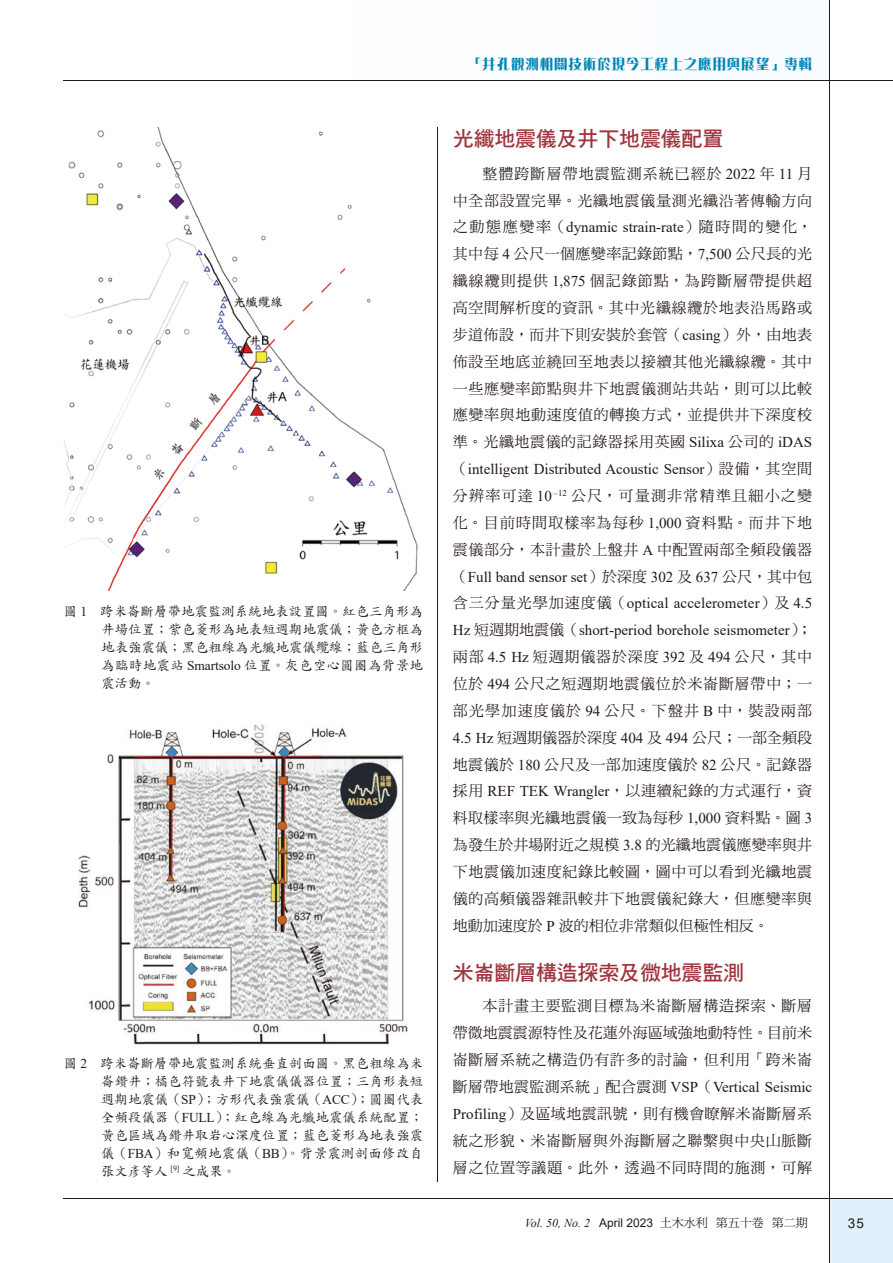
<style>
.page{position:relative;width:893px;height:1263px;background:#fff}
.page>*{position:absolute;margin:0;border:0;box-sizing:border-box;transform-origin:0 0}
.t1{font:21px "DF Hei Std W7";letter-spacing:-.01em;color:#9e343d}
.t2{font:15px/26.8px "DF Ming Std W5";letter-spacing:.045em;color:#231916;text-align:justify}
.t3{font:15px/26.8px "Times New Roman";color:#231916;text-align:justify}
.t4{font:14.1px "DF Yea Song Std W9";letter-spacing:.08em;color:#0085b7;scale:.95 1}
.t5{font:13.5px/18px "DF Kai Shu Std W5";letter-spacing:.005em;color:#231916;text-align:justify}
.t6{font:13.5px "Arial";color:#231916}
.t7{font:italic 12px "Times New Roman";color:#231916}
.s1{font-family:"Times New Roman"}
.s2{font-family:"DF Ming Std W5"}
.s3{font-family:"Arial";font-style:normal}
.s4{font-family:"DF Ming Std W5";font-style:normal}
</style>
<div class="page">
<div style="left:829px;top:1199px;width:64px;height:64px;background:#dff2fc"></div>
<hr style="left:64px;top:81px;width:829px;height:1px;background:#231916">
<hr style="left:829px;top:0;width:1px;height:1263px;background:#231916">
<hr style="left:64px;top:1199px;width:829px;height:1px;background:#231916">
<hr style="left:438px;top:128px;width:1px;height:1054px;background:#231916">
<img style="left:64px;top:127px;width:354px;height:464px">
<img style="left:78px;top:724px;width:330px;height:321px">
<p class="t5" style="left:101px;top:602px;width:323px;text-indent:-38px">圖 <span class="s1">1</span> 跨米崙斷層帶地震監測系統地表設置圖。紅色三角形為井場位置；紫色菱形為地表短週期地震儀；黃色方框為地表強震儀；黑色粗線為光纖地震儀纜線；藍色三角形為臨時地震站 <span class="s1">Smartsolo</span> 位置。灰色空心圓圈為背景地震活動。</p>
<p class="t5" style="left:101px;top:1053px;width:323px;text-indent:-37px">圖 <span class="s1">2</span> 跨米崙斷層帶地震監測系統垂直剖面圖。黑色粗線為米崙鑽井；橘色符號表井下地震儀儀器位置；三角形表短週期地震儀（<span class="s1">SP</span>）；方形代表強震儀（<span class="s1">ACC</span>）；圓圈代表全頻段儀器（<span class="s1">FULL</span>）；紅色線為光纖地震儀系統配置；黃色區域為鑽井取岩心深度位置；藍色菱形為地表強震儀（<span class="s1">FBA</span>）和寬頻地震儀（<span class="s1">BB</span>）。背景震測剖面修改自張文彥等人 <sup>[9]</sup> 之成果。</p>
<p class="t4" style="left:469px;top:56px;width:363px">「井孔觀測相關技術於現今工程上之應用與展望」專輯</p>
<h1 class="t1" style="left:453px;top:127px;width:272px">光纖地震儀及井下地震儀配置</h1>
<p class="t2" style="left:453px;top:160px;width:361px;text-align:right">整體跨斷層帶地震監測系統已經於 <span class="s1">2022</span> 年 <span class="s1">11</span> 月<br>中全部設置完畢。光纖地震儀量測光纖沿著傳輸方向</p>
<p class="t3" style="left:453px;top:213px;width:361px"><span class="s2">之動態應變率（</span>dynamic strain-rate<span class="s2">）隨時間的變化，</span></p>
<p class="t2" style="left:453px;top:240px;width:361px">其中每 <span class="s1">4</span> 公尺一個應變率記錄節點，<span class="s1">7,500</span> 公尺長的光纖線纜則提供 <span class="s1">1,875</span> 個記錄節點，為跨斷層帶提供超高空間解析度的資訊。其中光纖線纜於地表沿馬路或步道佈設，而井下則安裝於套管（<span class="s1">casing</span>）外，由地表佈設至地底並繞回至地表以接續其他光纖線纜。其中一些應變率節點與井下地震儀測站共站，則可以比較應變率與地動速度值的轉換方式，並提供井下深度校準。光纖地震儀的記錄器採用英國 <span class="s1">Silixa</span> 公司的 <span class="s1">iDAS</span></p>
<p class="t3" style="left:453px;top:455px;width:361px"><span class="s2">（</span>intelligent Distributed Acoustic Sensor<span class="s2">）設備，其空間</span></p>
<p class="t2" style="left:453px;top:482px;width:361px">分辨率可達 <span class="s1">10</span><sup>–12</sup> 公尺，可量測非常精準且細小之變化。目前時間取樣率為每秒 <span class="s1">1,000</span> 資料點。而井下地震儀部分，本計畫於上盤井 <span class="s1">A</span> 中配置兩部全頻段儀器</p>
<p class="t3" style="left:453px;top:563px;width:361px"><span class="s2">（</span>Full band sensor set<span class="s2">）於深度</span> 302 <span class="s2">及</span> 637 <span class="s2">公尺，其中包含三分量光學加速度儀（</span>optical accelerometer<span class="s2">）及</span> 4.5<br>Hz <span class="s2">短週期地震儀（</span>short-period borehole seismometer<span class="s2">）；</span></p>
<p class="t2" style="left:453px;top:643px;width:361px">兩部 <span class="s1">4.5 Hz</span> 短週期儀器於深度 <span class="s1">392</span> 及 <span class="s1">494</span> 公尺，其中位於 <span class="s1">494</span> 公尺之短週期地震儀位於米崙斷層帶中；一部光學加速度儀於 <span class="s1">94</span> 公尺。下盤井 <span class="s1">B</span> 中，裝設兩部<span class="s1">4.5 Hz</span> 短週期儀器於深度 <span class="s1">404</span> 及 <span class="s1">494</span> 公尺；一部全頻段地震儀於 <span class="s1">180</span> 公尺及一部加速度儀於 <span class="s1">82</span> 公尺。記錄器採用 <span class="s1">REF TEK Wrangler</span>，以連續紀錄的方式運行，資料取樣率與光纖地震儀一致為每秒 <span class="s1">1,000</span> 資料點。圖 <span class="s1">3</span>為發生於井場附近之規模 <span class="s1">3.8</span> 的光纖地震儀應變率與井下地震儀加速度紀錄比較圖，圖中可以看到光纖地震儀的高頻儀器雜訊較井下地震儀紀錄大，但應變率與地動加速度於 <span class="s1">P</span> 波的相位非常類似但極性相反。</p>
<h1 class="t1" style="left:453px;top:961px;width:293px">米崙斷層構造探索及微地震監測</h1>
<p class="t2" style="left:453px;top:991px;width:361px;text-indent:30px">本計畫主要監測目標為米崙斷層構造探索、斷層帶微地震震源特性及花蓮外海區域強地動特性。目前米崙斷層系統之構造仍有許多的討論，但利用「跨米崙</p>
<p class="t3" style="left:453px;top:1073px;width:361px"><span class="s2">斷層帶地震監測系統」配合震測</span> VSP<span class="s2">（</span>Vertical Seismic</p>
<p class="t2" style="left:453px;top:1099px;width:361px"><span class="s1">Profiling</span>）及區域地震訊號，則有機會瞭解米崙斷層系統之形貌、米崙斷層與外海斷層之聯繫與中央山脈斷層之位置等議題。此外，透過不同時間的施測，可解</p>
<p class="t7" style="left:525px;top:1215px;width:285px">Vol. 50, No. 2 <span class="s3">April 2023</span> <span class="s4">土木水利 第五十卷 第二期</span></p>
<p class="t6" style="left:848px;top:1213px;width:18px">35</p>
</div>
